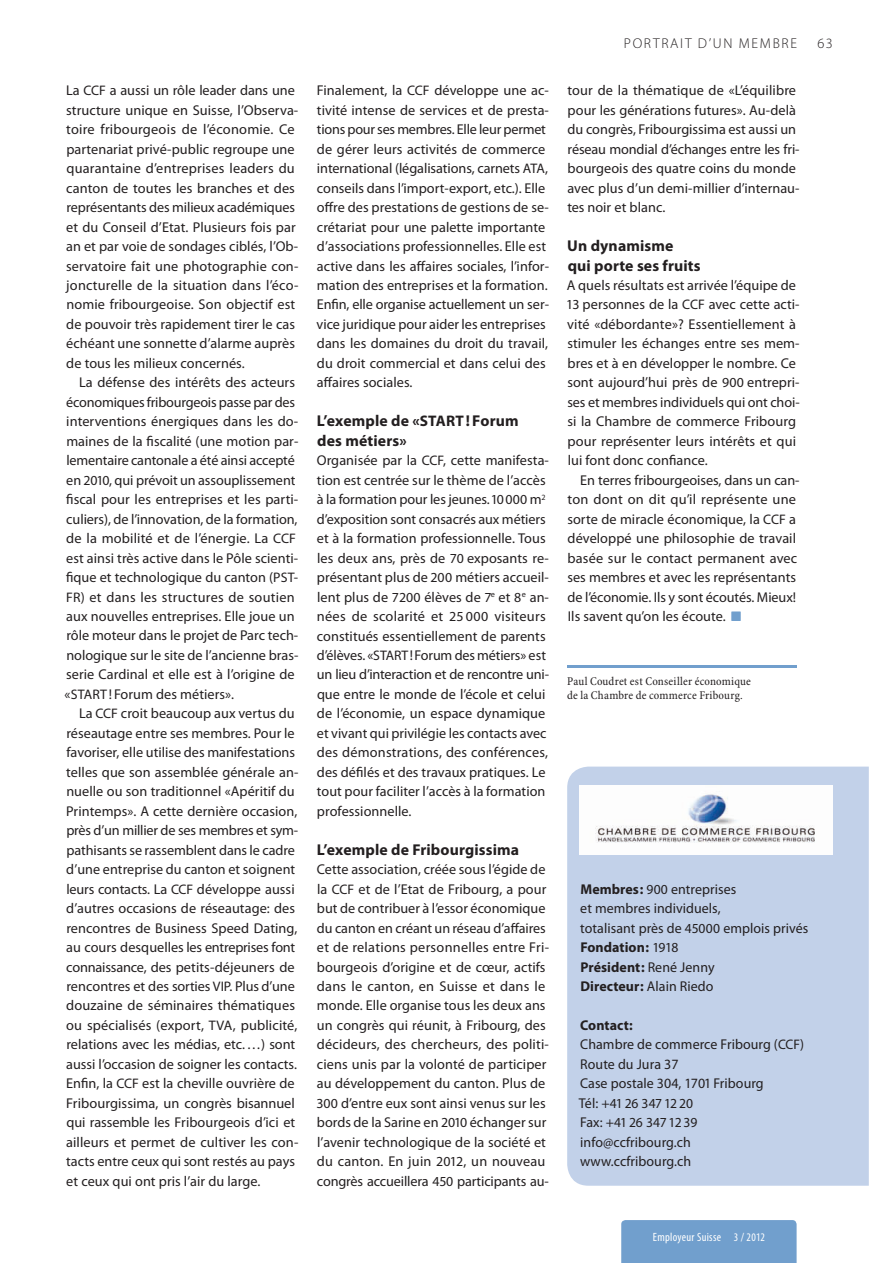
<style>
.page{position:relative;width:893px;height:1263px;background:#fff}
.page>*{position:absolute;margin:0;border:0;box-sizing:border-box;transform-origin:0 0}
.t1{font:700 15.75px/19.5px "Myriad Pro";letter-spacing:.01em;color:#231f20}
.t2{font:14.25px/19.5px "Myriad Pro";letter-spacing:.005em;color:#231f20}
.t3{font:300 14.25px "Myriad Pro";letter-spacing:.12em;color:#231f20}
.t4{font:13.8px/19.5px "Myriad Pro";letter-spacing:-.025em;color:#231f20}
.t5{font:condensed 12px/14.2px "Minion Pro";letter-spacing:.015em;color:#231f20}
.t6{font:condensed 12px "Myriad Pro";letter-spacing:.025em;color:#fff}
.s1{font-size:13.8px}
.s2{font-size:15.3px}
.s3{font-family:"Guifxv 2 Transports";font-size:13.5px;color:#719fcd}
.s4{font-weight:700}
.s5{font-size:14.25px}
.s6{font-size:11.55px}
</style>
<div class="page">
<div style="left:621px;top:1220px;width:175px;height:43px;background:#719fcd"></div>
<div style="left:567px;top:767px;width:301px;height:419px;background:#c2d1e9"></div>
<img style="left:580px;top:785px;width:252px;height:70px">
<hr style="left:567px;top:665px;width:229px;height:3px;background:#719fcd">
<p class="t2" style="left:66px;top:82px;width:234px">La <span class="s1">CCF</span> a aussi un rôle leader dans une structure unique en Suisse, l’Observa&shy;toire fribourgeois de l’économie. Ce partenariat privé-public regroupe une quarantaine d’entreprises leaders du canton de toutes les branches et des représentants des milieux académi ques et du Conseil d’Etat. Plusieurs fois par an et par voie de sondages ciblés, l’Ob&shy;servatoire fait une photographie con&shy;joncturelle de la situation dans l’éco&shy;nomie fribourgeoise. Son objectif est de pouvoir très rapidement tirer le cas échéant une sonnette d’alarme auprès de tous les milieux concernés.</p>
<p class="t2" style="left:65px;top:374px;width:235px;text-indent:14px">La défense des intérêts des acteurs économiques fribourgeois passe par des interventions énergiques dans les do&shy;maines de la fiscalité (une motion par&shy;lementaire cantonale a été ainsi accepté en <span class="s1">2010</span>, qui prévoit un assouplissement fiscal pour les entreprises et les parti&shy;culiers), de l’innovation, de la formation, de la mobilité et de l’énergie. La <span class="s1">CCF </span>est ainsi très active dans le Pôle scienti&shy;fique et technologique du canton (<span class="s1">PST</span>-<span class="s1">FR</span>) et dans les structures de soutien aux nouvelles entreprises. Elle joue un rôle moteur dans le projet de Parc tech&shy;nologique sur le site de l’ancienne bras&shy;serie Cardinal et elle est à l’origine de «<span class="s1">START</span> ! Forum des métiers».</p>
<p class="t2" style="left:66px;top:705px;width:234px;text-indent:13px">La <span class="s1">CCF</span> croit beaucoup aux vertus du réseautage entre ses membres. Pour le favoriser, elle utilise des manifestations telles que son assemblée générale an&shy;nuelle ou son traditionnel «Apéritif du Printemps». A cette dernière occasion, près d’un millier de ses membres et sym&shy;pathisants se rassemblent dans le cadre d’une entreprise du canton et soignent leurs contacts. La <span class="s1">CCF</span> développe aussi d’autres occasions de réseautage: des rencontres de Busi ness Speed Dating, au cours des quel les les entreprises font connaissance, des petits-déjeuners de rencontres et des sorties <span class="s1">VIP</span>. Plus d’une douzaine de séminaires thématiques ou spécialisés (export, <span class="s1">TVA</span>, publicité, relations avec les médias, etc. …) sont aussi l’occasion de soigner les contacts.<br>Enfin, la <span class="s1">CCF</span> est la cheville ouvrière de Fribourgissima, un congrès bisannuel qui rassemble les Fribourgeois d’ici et ailleurs et permet de cultiver les con&shy;tacts entre ceux qui sont restés au pays et ceux qui ont pris l’air du large.</p>
<p class="t2" style="left:316px;top:82px;width:234px">Finalement, la <span class="s1">CCF</span> développe une ac&shy;tivité intense de services et de presta&shy;tions pour ses membres. Elle leur permet de gérer leurs activités de com merce international (légalisations, carnets <span class="s1">ATA</span>, conseils dans l’import-export, etc.). Elle offre des prestations de gestions de se&shy;crétariat pour une palette importante d’associations professionnelles. Elle est active dans les affaires sociales, l’infor&shy;mation des entreprises et la formation.<br>Enfin, elle organise actuellement un ser&shy;vice juridique pour aider les entreprises dans les domaines du droit du travail, du droit commercial et dans celui des affaires sociales.</p>
<p class="t1" style="left:317px;top:412px;width:203px">L’exemple de «<span class="s2">START</span> ! Forum des métiers»</p>
<p class="t2" style="left:317px;top:452px;width:234px">Organisée par la <span class="s1">CCF</span>, cette manifesta&shy;tion est centrée sur le thème de l’accès à la formation pour les jeunes. <span class="s1">10000</span> m<sup>2 </sup>d’exposition sont consacrés aux métiers et à la formation professionnelle. Tous les deux ans, près de <span class="s1">70</span> exposants re&shy;présentant plus de <span class="s1">200</span> métiers accueil&shy;lent plus de <span class="s1">7200</span> élèves de <span class="s1">7</span><sup>e</sup> et <span class="s1">8</span><sup>e</sup> an&shy;nées de scolarité et <span class="s1">25 000</span> visiteurs constitués essentiellement de parents d’élèves. «<span class="s1">START</span> ! Forum des métiers» est un lieu d’interaction et de rencontre uni&shy;que entre le monde de l’école et celui de l’économie, un espace dynamique et vivant qui privilégie les contacts avec des démonstrations, des conférences, des défilés et des travaux pratiques. Le tout pour faciliter l’accès à la formation professionnelle.</p>
<p class="t1" style="left:317px;top:841px;width:204px">L’exemple de Fribourgissima</p>
<p class="t2" style="left:316px;top:861px;width:234px">Cette association, créée sous l’égide de la <span class="s1">CCF</span> et de l’Etat de Fribourg, a pour but de contribuer à l’essor économi que du canton en créant un réseau d’affaires et de relations personnelles entre Fri&shy;bourgeois d’origine et de cœur, actifs dans le canton, en Suisse et dans le monde. Elle organise tous les deux ans un congrès qui réunit, à Fribourg, des décideurs, des chercheurs, des politi&shy;ciens unis par la volonté de participer au développement du canton. Plus de <span class="s1">300</span> d’entre eux sont ainsi venus sur les bords de la Sarine en <span class="s1">2010</span> échanger sur l’avenir technologique de la société et du canton. En juin <span class="s1">2012</span>, un nouveau congrès accueillera <span class="s1">450</span> participants au-</p>
<p class="t3" style="left:623px;top:38px;width:175px">PORTRAIT D’UN MEMBRE</p>
<p class="t3" style="left:817px;top:38px;width:17px">63</p>
<p class="t2" style="left:567px;top:82px;width:234px">tour de la thématique de «L’équilibre pour les générations futures». Au-delà du congrès, Fribourgissima est aussi un réseau mondial d’échanges entre les fri&shy;bourgeois des quatre coins du monde avec plus d’un demi-millier d’internau&shy;tes noir et blanc.</p>
<p class="t1" style="left:567px;top:237px;width:135px">Un dynamisme<br>qui porte ses fruits</p>
<p class="t2" style="left:566px;top:276px;width:235px">A quels résultats est arrivée l’équipe de <span class="s1">13</span> personnes de la <span class="s1">CCF</span> avec cette acti&shy;vité «débordante»? Essentiellement à stimuler les échanges entre ses mem&shy;bres et à en développer le nombre. Ce sont aujourd’hui près de <span class="s1">900</span> entrepri&shy;ses et membres individuels qui ont choi - si la Chambre de commerce Fribourg pour représenter leurs intérêts et qui lui font donc confiance.</p>
<p class="t2" style="left:567px;top:471px;width:234px;text-indent:13px">En terres fribourgeoises, dans un can&shy;ton dont on dit qu’il représente une sorte de miracle économique, la <span class="s1">CCF</span> a développé une philosophie de travail basée sur le contact permanent avec ses membres et avec les représentants de l’économie. Ils y sont écoutés. Mieux!<br>Ils savent qu’on les écoute. <span class="s3">-</span></p>
<p class="t5" style="left:567px;top:675px;width:185px">Paul Coudret est Conseiller économique de la Chambre de commerce Fribourg.</p>
<p class="t2" style="left:580px;top:880px;width:230px"><span class="s4">Membres :</span> <span class="s1">900</span> entreprises<br>et membres individuels,<br>totalisant près de <span class="s1">45000</span> emplois privés<br><span class="s4">Fondation :</span> <span class="s1">1918<br></span><span class="s4">Président :</span> René Jenny<br><span class="s4">Directeur :</span> Alain Riedo</p>
<p class="t2" style="left:580px;top:1016px;width:225px"><span class="s4">Contact:<br></span>Chambre de commerce Fribourg (<span class="s1">CCF</span>)<br>Route du Jura 37<br>Case postale 304, 1701 Fribourg</p>
<p class="t4" style="left:579px;top:1094px;width:120px"><span class="s5">Tél: +</span>41 26 347 12 20<br><span class="s5">Fax: +</span>41 26 347 12 39</p>
<p class="t2" style="left:580px;top:1133px;width:113px">info@ccfribourg.ch www.ccfribourg.ch</p>
<p class="t6" style="left:652px;top:1230px;width:114px">Employeur Suisse <span class="s6">3</span> / <span class="s6">2012</span></p>
</div>
